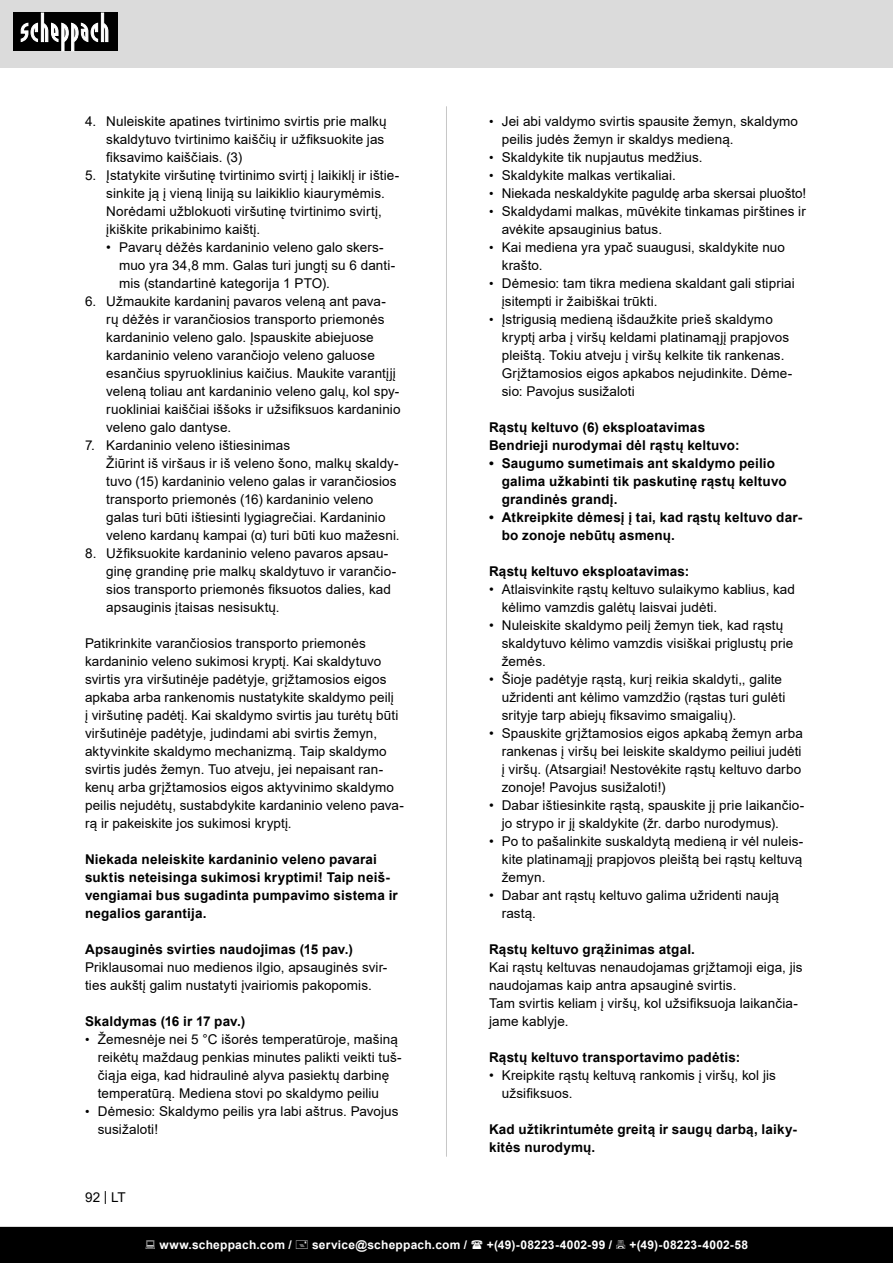
<style>
.page{position:relative;width:893px;height:1263px;background:#fff}
.page>*{position:absolute;margin:0;border:0;box-sizing:border-box;transform-origin:0 0}
.Technische_Daten{font:13.5px/18px "Arial";letter-spacing:.005em;color:#000}
.Technische_Daten-2{font:700 13.5px/18px "Arial";letter-spacing:.015em;color:#000}
.t1{font:700 12px "Arial";letter-spacing:.02em;color:#fff}
.s1{font-size:12.75px}
</style>
<div class="page">
<div style="left:0;top:0;width:893px;height:67px;background:#dbdbdb"></div>
<div style="left:13px;top:13px;width:105px;height:38px;background:#000"></div>
<svg style="left:21px;top:13px;width:87px;height:38px"></svg>
<hr style="left:446px;top:106px;width:1px;height:1051px;background:#c7c7c7">
<div style="left:0;top:1227px;width:893px;height:36px;background:#000"></div>
<p class="Technische_Daten" style="left:106px;top:112px;width:282px;text-indent:-21px">4. Nuleiskite apatines tvirtinimo svirtis prie malkų skaldytuvo tvirtinimo kaiščių ir užfiksuokite jas fiksavimo kaiščiais. (3)</p>
<p class="Technische_Daten" style="left:106px;top:166px;width:295px;text-indent:-21px">5. Įstatykite viršutinę tvirtinimo svirtį į laikiklį ir ištie&shy;sinkite ją į vieną liniją su laikiklio kiaurymėmis.<br>Norėdami užblokuoti viršutinę tvirtinimo svirtį, įkiškite prikabinimo kaištį.</p>
<p class="Technische_Daten" style="left:119px;top:238px;width:278px;text-indent:-13px">• Pavarų dėžės kardaninio veleno galo skers&shy;muo yra 34,8 mm. Galas turi jungtį su 6 danti&shy;mis (standartinė kategorija 1 PTO).</p>
<p class="Technische_Daten" style="left:106px;top:292px;width:296px;text-indent:-21px">6. Užmaukite kardaninį pavaros veleną ant pava&shy;rų dėžės ir varančiosios transporto priemonės kardaninio veleno galo. Įspauskite abiejuose kardaninio veleno varančiojo veleno galuose esančius spyruoklinius kaičius. Maukite varantįjį veleną toliau ant kardaninio veleno galų, kol spy&shy;ruokliniai kaiščiai iššoks ir užsifiksuos kardaninio veleno galo dantyse.</p>
<p class="Technische_Daten" style="left:85px;top:436px;width:207px">7. Kardaninio veleno ištiesinimas</p>
<p class="Technische_Daten" style="left:106px;top:454px;width:295px">Žiūrint iš viršaus ir iš veleno šono, malkų skaldy&shy;tuvo (15) kardaninio veleno galas ir varančiosios transporto priemonės (16) kardaninio veleno galas turi būti ištiesinti lygiagrečiai. Kardaninio veleno kardanų kampai (α) turi būti kuo mažesni.</p>
<p class="Technische_Daten" style="left:106px;top:544px;width:291px;text-indent:-21px">8. Užfiksuokite kardaninio veleno pavaros apsau&shy;ginę grandinę prie malkų skaldytuvo ir varančio&shy;sios transporto priemonės fiksuotos dalies, kad apsauginis įtaisas nesisuktų.</p>
<p class="Technische_Daten" style="left:85px;top:634px;width:320px">Patikrinkite varančiosios transporto priemonės kardaninio veleno sukimosi kryptį. Kai skaldytuvo svirtis yra viršutinėje padėtyje, grįžtamosios eigos apkaba arba rankenomis nustatykite skaldymo peilį<br>į viršutinę padėtį. Kai skaldymo svirtis jau turėtų būti viršutinėje padėtyje, judindami abi svirtis žemyn, aktyvinkite skaldymo mechanizmą. Taip skaldymo svirtis judės žemyn. Tuo atveju, jei nepaisant ran&shy;kenų arba grįžtamosios eigos aktyvinimo skaldymo peilis nejudėtų, sustabdykite kardaninio veleno pava&shy;rą ir pakeiskite jos sukimosi kryptį.</p>
<p class="Technische_Daten-2" style="left:85px;top:850px;width:314px">Niekada neleiskite kardaninio veleno pavarai suktis neteisinga sukimosi kryptimi! Taip neiš&shy;vengiamai bus sugadinta pumpavimo sistema ir negalios garantija.</p>
<p class="Technische_Daten-2" style="left:85px;top:940px;width:269px">Apsauginės svirties naudojimas (15 pav.)</p>
<p class="Technische_Daten" style="left:85px;top:958px;width:304px">Priklausomai nuo medienos ilgio, apsauginės svir&shy;ties aukštį galim nustatyti įvairiomis pakopomis.</p>
<p class="Technische_Daten-2" style="left:85px;top:1012px;width:162px">Skaldymas (16 ir 17 pav.)</p>
<p class="Technische_Daten" style="left:98px;top:1030px;width:305px;text-indent:-13px"><span class="s1">•</span> Žemesnėje nei 5 °C išorės temperatūroje, mašiną reikėtų maždaug penkias minutes palikti veikti tuš&shy;čiąja eiga, kad hidraulinė alyva pasiektų darbinę temperatūrą. Mediena stovi po skaldymo peiliu</p>
<p class="Technische_Daten" style="left:98px;top:1102px;width:302px;text-indent:-13px"><span class="s1">•</span> Dėmesio: Skaldymo peilis yra labi aštrus. Pavojus susižaloti!</p>
<p class="Technische_Daten" style="left:85px;top:1188px;width:42px">92 | LT</p>
<p class="Technische_Daten" style="left:502px;top:112px;width:298px;text-indent:-13px"><span class="s1">•</span> Jei abi valdymo svirtis spausite žemyn, skaldymo peilis judės žemyn ir skaldys medieną.</p>
<p class="Technische_Daten" style="left:489px;top:148px;width:215px"><span class="s1">•</span> Skaldykite tik nupjautus medžius.</p>
<p class="Technische_Daten" style="left:489px;top:166px;width:188px"><span class="s1">•</span> Skaldykite malkas vertikaliai.</p>
<p class="Technische_Daten" style="left:489px;top:184px;width:319px"><span class="s1">•</span> Niekada neskaldykite paguldę arba skersai pluošto!</p>
<p class="Technische_Daten" style="left:502px;top:202px;width:306px;text-indent:-13px"><span class="s1">•</span> Skaldydami malkas, mūvėkite tinkamas pirštines ir avėkite apsauginius batus.</p>
<p class="Technische_Daten" style="left:502px;top:238px;width:285px;text-indent:-13px"><span class="s1">•</span> Kai mediena yra ypač suaugusi, skaldykite nuo krašto.</p>
<p class="Technische_Daten" style="left:502px;top:274px;width:294px;text-indent:-13px"><span class="s1">•</span> Dėmesio: tam tikra mediena skaldant gali stipriai įsitempti ir žaibiškai trūkti.</p>
<p class="Technische_Daten" style="left:502px;top:310px;width:292px;text-indent:-13px"><span class="s1">•</span> Įstrigusią medieną išdaužkite prieš skaldymo kryptį arba į viršų keldami platinamąjį prapjovos pleištą. Tokiu atveju į viršų kelkite tik rankenas.<br>Grįžtamosios eigos apkabos nejudinkite. Dėme&shy;sio: Pavojus susižaloti</p>
<p class="Technische_Daten-2" style="left:489px;top:418px;width:218px">Rąstų keltuvo (6) eksploatavimas</p>
<p class="Technische_Daten-2" style="left:489px;top:436px;width:252px">Bendrieji nurodymai dėl rąstų keltuvo:</p>
<p class="Technische_Daten-2" style="left:502px;top:454px;width:286px;text-indent:-13px">• Saugumo sumetimais ant skaldymo peilio galima užkabinti tik paskutinę rąstų keltuvo grandinės grandį.</p>
<p class="Technische_Daten-2" style="left:502px;top:508px;width:302px;text-indent:-13px">• Atkreipkite dėmesį į tai, kad rąstų keltuvo dar&shy;bo zonoje nebūtų asmenų.</p>
<p class="Technische_Daten-2" style="left:489px;top:562px;width:202px">Rąstų keltuvo eksploatavimas:</p>
<p class="Technische_Daten" style="left:502px;top:580px;width:295px;text-indent:-13px">• Atlaisvinkite rąstų keltuvo sulaikymo kablius, kad kėlimo vamzdis galėtų laisvai judėti.</p>
<p class="Technische_Daten" style="left:502px;top:616px;width:293px;text-indent:-13px">• Nuleiskite skaldymo peilį žemyn tiek, kad rąstų skaldytuvo kėlimo vamzdis visiškai priglustų prie žemės.</p>
<p class="Technische_Daten" style="left:502px;top:670px;width:285px;text-indent:-13px">• Šioje padėtyje rąstą, kurį reikia skaldyti,, galite užridenti ant kėlimo vamzdžio (rąstas turi gulėti srityje tarp abiejų fiksavimo smaigalių).</p>
<p class="Technische_Daten" style="left:502px;top:724px;width:303px;text-indent:-13px">• Spauskite grįžtamosios eigos apkabą žemyn arba rankenas į viršų bei leiskite skaldymo peiliui judėti į viršų. (Atsargiai! Nestovėkite rąstų keltuvo darbo zonoje! Pavojus susižaloti!)</p>
<p class="Technische_Daten" style="left:502px;top:796px;width:304px;text-indent:-13px">• Dabar ištiesinkite rąstą, spauskite jį prie laikančio&shy;jo strypo ir jį skaldykite (žr. darbo nurodymus).</p>
<p class="Technische_Daten" style="left:502px;top:832px;width:303px;text-align:justify;text-indent:-13px">• Po to pašalinkite suskaldytą medieną ir vėl nuleis&shy;kite platinamąjį prapjovos pleištą bei rąstų keltuvą žemyn.</p>
<p class="Technische_Daten" style="left:502px;top:886px;width:279px;text-indent:-13px">• Dabar ant rąstų keltuvo galima užridenti naują rastą.</p>
<p class="Technische_Daten-2" style="left:489px;top:940px;width:207px">Rąstų keltuvo grąžinimas atgal.</p>
<p class="Technische_Daten" style="left:489px;top:958px;width:315px">Kai rąstų keltuvas nenaudojamas grįžtamoji eiga, jis naudojamas kaip antra apsauginė svirtis.</p>
<p class="Technische_Daten" style="left:489px;top:994px;width:310px">Tam svirtis keliam į viršų, kol užsifiksuoja laikančia&shy;jame kablyje.</p>
<p class="Technische_Daten-2" style="left:489px;top:1048px;width:253px">Rąstų keltuvo transportavimo padėtis:</p>
<p class="Technische_Daten" style="left:502px;top:1066px;width:276px;text-indent:-13px">• Kreipkite rąstų keltuvą rankomis į viršų, kol jis užsifiksuos.</p>
<p class="Technische_Daten-2" style="left:489px;top:1120px;width:309px">Kad užtikrintumėte greitą ir saugų darbą, laiky&shy;kitės nurodymų.</p>
<p class="t1" style="left:159px;top:1236px;width:134px">www.scheppach.com /</p>
<p class="t1" style="left:312px;top:1236px;width:157px">service@scheppach.com /</p>
<p class="t1" style="left:487px;top:1236px;width:127px">+(49)-08223-4002-99 /</p>
<p class="t1" style="left:629px;top:1236px;width:120px">+(49)-08223-4002-58</p>
</div>
